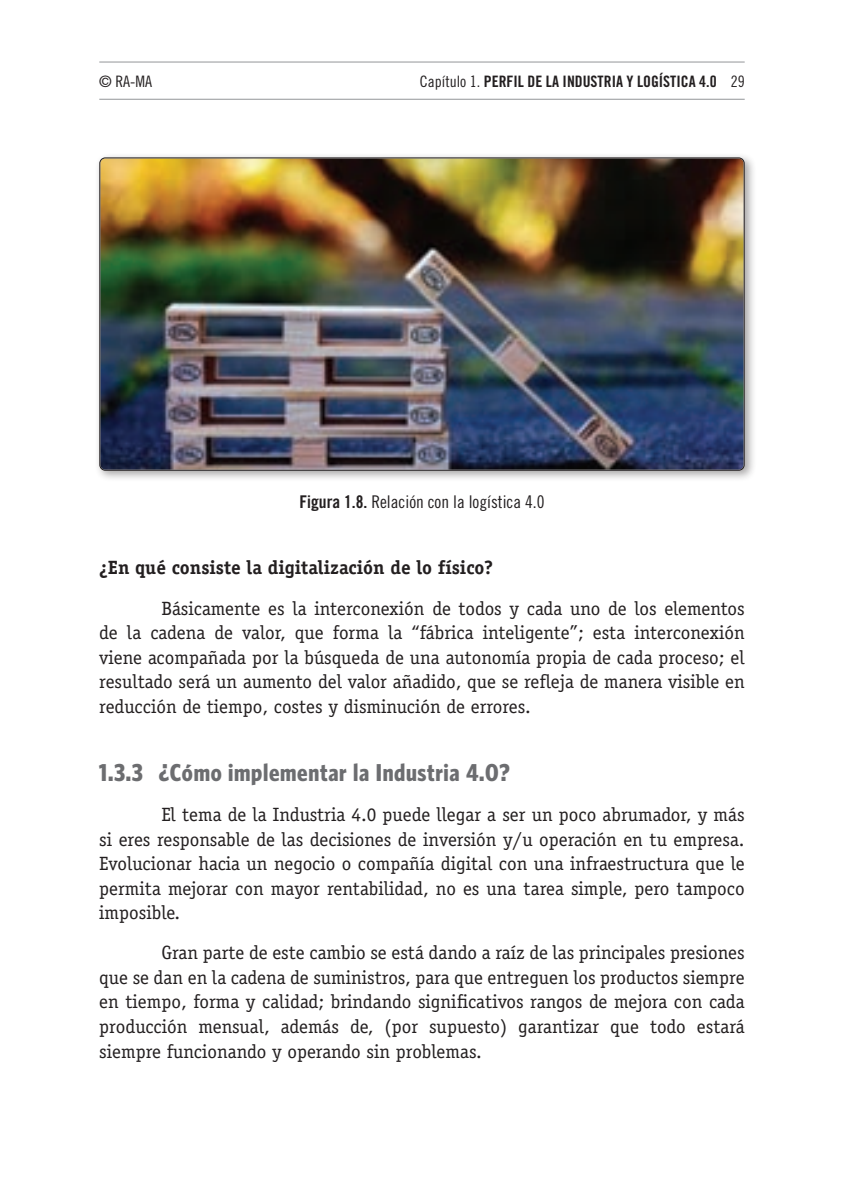
<style>
.page{position:relative;width:844px;height:1191px;background:#fff}
.page>*{position:absolute;margin:0;border:0;box-sizing:border-box;transform-origin:0 0}
.t1{font:700 condensed 24.5px "Whitney HTF";letter-spacing:.025em;color:#6c6d70}
.t2{font:19.25px/24.5px "Officina Serif Std";color:#231f20;text-align:justify}
.t3{font:700 19.25px "Officina Serif Std";color:#231f20}
.t4{font:17.5px "Trade Gothic LT Std Cn 18";color:#231f20}
.t5{font:15.75px "Trade Gothic LT Std Bd Cn 20";color:#231f20}
.t6{font:15.75px "Trade Gothic LT Std Cn 18";color:#231f20}
.s1{font-family:"Trade Gothic LT Std Cn 18"}
.s2{font-family:"Trade Gothic LT Std Bd Cn 20"}
</style>
<div class="page">
<hr style="left:99px;top:99px;width:645px;height:1px;background:#939598">
<hr style="left:99px;top:62px;width:645px;height:1px;background:#939598">
<div style="left:95px;top:153px;width:661px;height:329px;background:#231f20;opacity:.4"></div>
<img style="left:100px;top:158px;width:643px;height:312px">
<p class="t6" style="left:99px;top:72px;width:54px">© RA-MA</p>
<p class="t5" style="left:420px;top:72px;width:326px"><span class="s1">Capítulo 1.</span> PERFIL DE LA INDUSTRIA Y LOGÍSTICA 4.0 <span class="s1">29</span></p>
<p class="t4" style="left:299px;top:491px;width:246px"><span class="s2">Figura 1.8.</span> Relación con la logística 4.0</p>
<p class="t3" style="left:99px;top:556px;width:395px">¿En qué consiste la digitalización de lo físico?</p>
<p class="t2" style="left:99px;top:596px;width:646px;text-indent:62px">Básicamente es la interconexión de todos y cada uno de los elementos de la cadena de valor, que forma la “fábrica inteligente”; esta interconexión viene acompañada por la búsqueda de una autonomía propia de cada proceso; el resultado será un aumento del valor añadido, que se refleja de manera visible en reducción de tiempo, costes y disminución de errores.</p>
<p class="t1" style="left:99px;top:758px;width:412px">1.3.3 ¿Cómo implementar la Industria 4.0?</p>
<p class="t2" style="left:99px;top:802px;width:646px;text-indent:62px">El tema de la Industria 4.0 puede llegar a ser un poco abrumador, y más si eres responsable de las decisiones de inversión y/u operación en tu empresa.<br>Evolucionar hacia un negocio o compañía digital con una infraestructura que le permita mejorar con mayor rentabilidad, no es una tarea simple, pero tampoco imposible.</p>
<p class="t2" style="left:99px;top:940px;width:646px;text-indent:62px">Gran parte de este cambio se está dando a raíz de las principales presiones que se dan en la cadena de suministros, para que entreguen los productos siempre en tiempo, forma y calidad; brindando significativos rangos de mejora con cada producción mensual, además de, (por supuesto) garantizar que todo estará siempre funcionando y operando sin problemas.</p>
</div>
